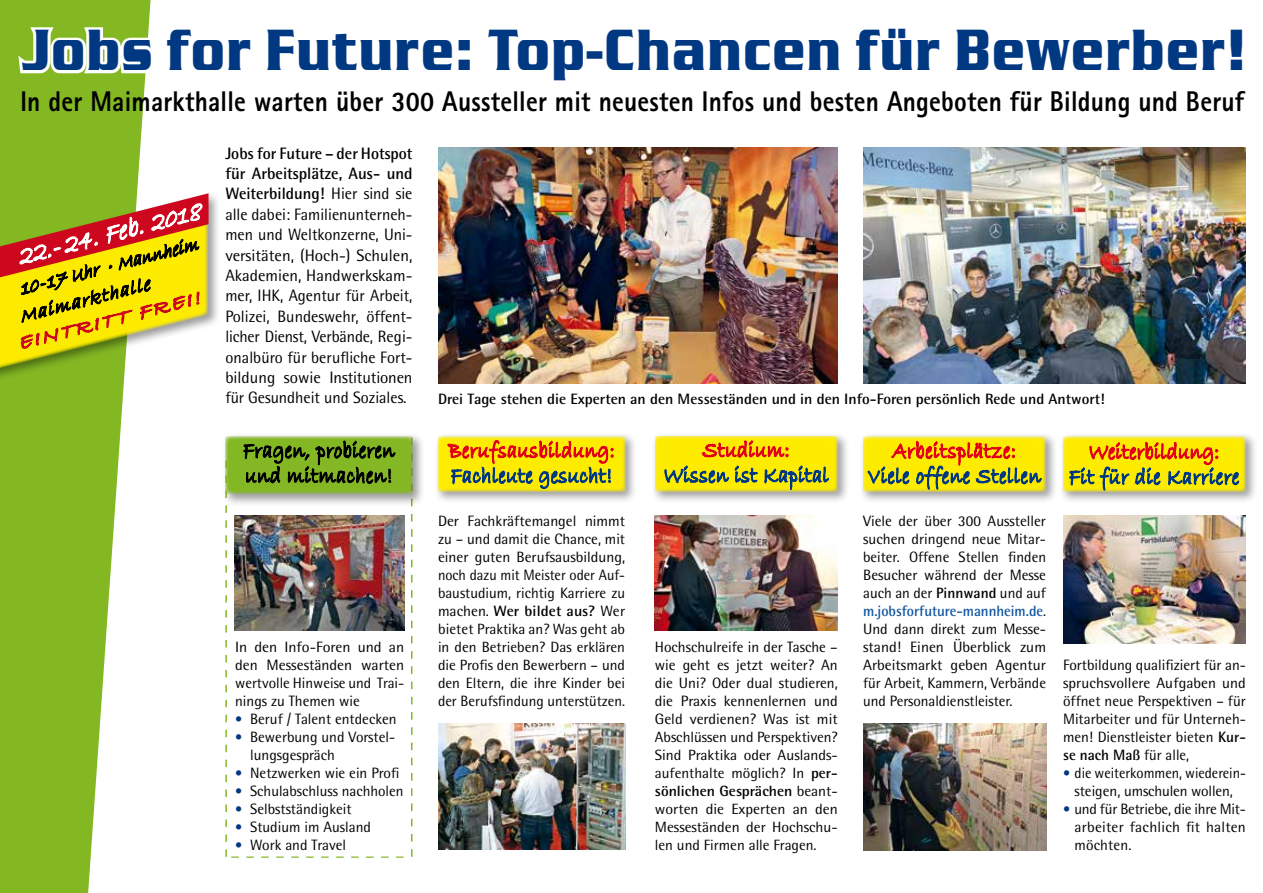
<style>
.page{position:relative;width:1263px;height:893px;background:#fff}
.page>*{position:absolute;margin:0;border:0;box-sizing:border-box;transform-origin:0 0}
.t1{font:700 60px "Serpentine D";letter-spacing:.05em;color:#003882;scale:.74 1}
.t2{font:800 28.5px "Rotis Sans Serif Std";letter-spacing:.01em;color:#000;scale:.89 1}
.t3{font:16.5px/20.4px "Rotis Semi Sans Std";color:#000;text-align:justify}
.t4{font:15px/18px "Rotis Semi Sans Std";color:#000;text-align:justify}
.t5{font:700 15px "Rotis Semi Sans Std";color:#000}
.t6{font:15px/18px "Rotis Semi Sans Std";color:#000;text-align:justify;scale:1.04 1}
.t7{font:15px/18px "Rotis Semi Sans Std";color:#000;text-align:center;scale:.95 1}
.t8{font:14.85px/18px "Rotis Semi Sans Std";color:#000;text-align:justify}
.s1{font-weight:700}
.s2{font-family:"AT Rotis Sans Serif";font-size:14.25px;color:#003882}
.s3{font-size:15px}
.s4{font-size:14.85px}
.s5{font-weight:700;color:#1056a0}
</style>
<div class="page">
<img style="left:655px;top:515px;width:183px;height:116px">
<svg style="left:0;top:0;width:151px;height:893px"></svg>
<div style="left:1058px;top:432px;width:200px;height:72px;background:#000;opacity:.4"></div>
<svg style="left:1063px;top:432px;width:182px;height:72px;background:#dfc946"></svg>
<div style="left:434px;top:432px;width:204px;height:72px;background:#000;opacity:.4"></div>
<svg style="left:438px;top:432px;width:187px;height:72px;background:#dfc546"></svg>
<div style="left:651px;top:432px;width:199px;height:72px;background:#000;opacity:.4"></div>
<svg style="left:655px;top:435px;width:183px;height:57px;background:#dfcb1a"></svg>
<div style="left:0;top:191px;width:221px;height:196px;background:#000;opacity:.4"></div>
<img style="left:863px;top:147px;width:383px;height:236px">
<img style="left:1063px;top:515px;width:182px;height:128px">
<div style="left:859px;top:432px;width:199px;height:72px;background:#000;opacity:.4"></div>
<svg style="left:863px;top:432px;width:183px;height:72px;background:#dfc946"></svg>
<div style="left:221px;top:432px;width:204px;height:75px;background:#000;opacity:.4"></div>
<svg style="left:225px;top:432px;width:187px;height:426px"></svg>
<svg style="left:0;top:22px;width:221px;height:353px"></svg>
<img style="left:235px;top:515px;width:169px;height:116px">
<img style="left:863px;top:724px;width:183px;height:126px">
<img style="left:438px;top:147px;width:400px;height:236px">
<img style="left:438px;top:724px;width:187px;height:126px">
<h1 class="t1" style="left:23px;top:16px;width:1654px">Jobs for Future: Top-Chancen für Bewerber!</h1>
<h2 class="t2" style="left:20px;top:83px;width:1376px">In der Maimarkthalle warten über 300 Aussteller mit neuesten Infos und besten Angeboten für Bildung und Beruf</h2>
<p class="t3" style="left:225px;top:143px;width:189px"><span class="s1">Jobs for Future – der Hotspot für Arbeitsplätze, Aus- und Weiterbildung!</span> Hier sind sie alle dabei: Familienunterneh&shy;men und Weltkonzerne, Uni&shy;versitäten, (Hoch-) Schulen, Akademien, Handwerkskam&shy;mer, IHK, Agentur für Arbeit, Polizei, Bundeswehr, öffent&shy;licher Dienst, Verbände, Regi&shy;onalbüro für berufliche Fort&shy;bildung sowie Institutionen für Gesundheit und Soziales.</p>
<p class="t5" style="left:438px;top:389px;width:668px">Drei Tage stehen die Experten an den Messeständen und in den Info-Foren persönlich Rede und Antwort!</p>
<p class="t6" style="left:235px;top:637px;width:164px">In den Info-Foren und an den Messeständen warten wertvolle Hinweise und Trai&shy;nings zu Themen wie</p>
<p class="t4" style="left:235px;top:709px;width:163px"><span class="s2">•</span> Beruf / Talent entdecken</p>
<p class="t4" style="left:250px;top:727px;width:146px;text-indent:-15px"><span class="s2">•</span> Bewerbung und Vorstel&shy;lungsgespräch</p>
<p class="t4" style="left:235px;top:763px;width:166px"><span class="s2">•</span> Netzwerken wie ein Profi</p>
<p class="t4" style="left:235px;top:781px;width:170px"><span class="s2">•</span> Schulabschluss nachholen</p>
<p class="t4" style="left:235px;top:799px;width:118px"><span class="s2">•</span> Selbstständigkeit</p>
<p class="t4" style="left:235px;top:817px;width:137px"><span class="s2">•</span> Studium im Ausland</p>
<p class="t4" style="left:235px;top:835px;width:112px"><span class="s2">•</span> Work and Travel</p>
<p class="t4" style="left:438px;top:511px;width:189px">Der Fachkräftemangel nimmt zu – und damit die Chance, mit einer guten Berufsausbildung, noch dazu mit Meister oder Auf&shy;baustudium, richtig Karriere zu machen. <span class="s1">Wer bildet aus?</span> Wer</p>
<p class="t8" style="left:438px;top:619px;width:189px"><span class="s3">bietet</span> Praktika an? Was geht ab in den Betrieben? Das erklären die Profis den Bewerbern – und den Eltern, die ihre Kinder <span class="s3">bei</span></p>
<p class="t4" style="left:438px;top:691px;width:189px">der Berufsfindung unterstützen.</p>
<p class="t4" style="left:655px;top:637px;width:184px">Hochschulreife in der Tasche – wie geht es jetzt weiter? An die Uni? Oder dual studieren, die Praxis kennenlernen und Geld verdienen? <span class="s4">Was ist mit</span></p>
<p class="t8" style="left:655px;top:727px;width:184px">Abschlüssen und Perspektiven?<br>Sind Praktika oder Auslands&shy;aufenthalte möglich? In <span class="s1">per&shy;sönlichen Gesprächen</span> beant&shy;worten die Experten an den Messeständen der Hochschu&shy;len und Firmen alle Fragen.</p>
<p class="t4" style="left:863px;top:511px;width:184px">Viele der über 300 Aussteller suchen dringend neue Mitar&shy;beiter. Offene Stellen finden Besucher während der Messe auch an der <span class="s1">Pinnwand</span> und auf <span class="s5">m.jobsforfuture-mannheim.de</span>.<br>Und dann direkt zum Messe&shy;stand! Einen Überblick zum Arbeitsmarkt geben Agentur für Arbeit, Kammern, Verbände und Personaldienstleister.</p>
<p class="t4" style="left:1063px;top:656px;width:184px">Fortbildung qualifiziert für an&shy;spruchsvollere Aufgaben und öffnet neue Perspektiven – für Mitarbeiter und für Unterneh&shy;men! Dienstleister bieten <span class="s1">Kur&shy;se nach Maß</span> für alle,</p>
<p class="t7" style="left:1063px;top:764px;width:194px"><span class="s2">•</span> die weiterkommen, wiederein&shy;steigen, umschulen wollen,</p>
<p class="t4" style="left:1074px;top:800px;width:173px;text-indent:-11px"><span class="s2">•</span> und für Betriebe, die ihre Mit&shy;arbeiter fachlich fit halten möchten.</p>
</div>
